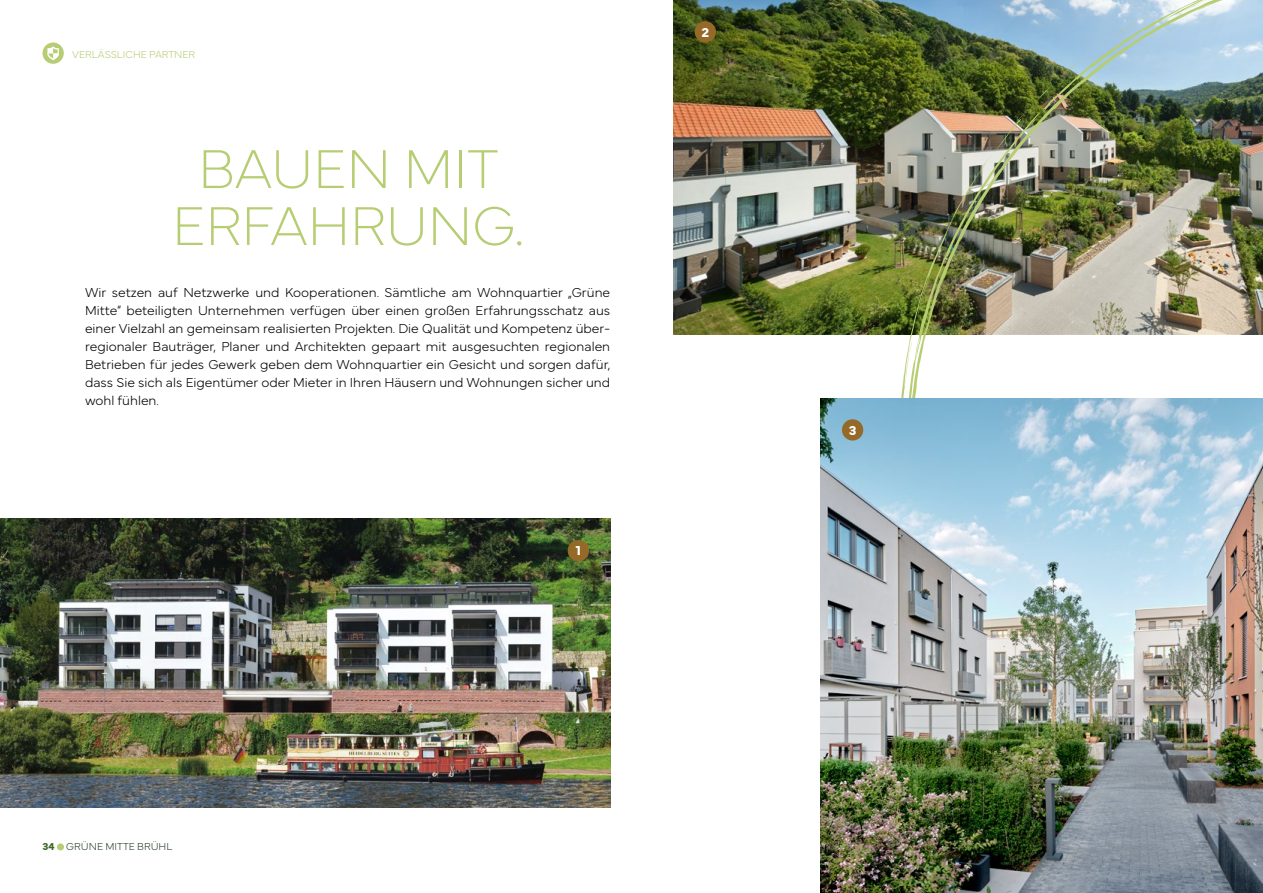
<style>
.page{position:relative;width:1263px;height:893px;background:#fff}
.page>*{position:absolute;margin:0;border:0;box-sizing:border-box;transform-origin:0 0}
.t1{font:57px/57px "Mundial Hair";color:#b7cd73;text-align:center}
.t2{font:100 13.5px/18px "Mundial";color:#000;text-align:justify}
.t3{font:700 13.5px "Mundial";color:#fff}
.t4{font:100 10.5px "Mundial";color:#b7cd73}
.t5{font:100 10.5px "Mundial";color:#263f28}
.s1{font-weight:700;color:#3e692c}
</style>
<div class="page">
<div style="left:57px;top:843px;width:7px;height:7px;background:#b7cd73;border-radius:50%"></div>
<div style="left:43px;top:43px;width:21px;height:21px;background:#b7cd73;border-radius:50%"></div>
<svg style="left:47px;top:46px;width:12px;height:14px"></svg>
<img style="left:673px;top:0;width:226px;height:334px">
<img style="left:0;top:519px;width:610px;height:289px">
<div style="left:695px;top:21px;width:21px;height:22px;background:#956927;border-radius:50%"></div>
<div style="left:568px;top:540px;width:21px;height:21px;background:#956927;border-radius:50%"></div>
<svg style="left:901px;top:344px;width:8px;height:54px"></svg>
<img style="left:909px;top:0;width:354px;height:398px">
<svg style="left:1091px;top:15px;width:58px;height:36px;background:#a6c7d7"></svg>
<img style="left:937px;top:57px;width:147px;height:193px">
<img style="left:821px;top:398px;width:442px;height:495px">
<div style="left:842px;top:419px;width:21px;height:22px;background:#956927;border-radius:50%"></div>
<p class="t4" style="left:72px;top:46px;width:124px">VERLÄSSLICHE PARTNER</p>
<h1 class="t1" style="left:172px;top:135px;width:354px">BAUEN MIT<br>ERFAHRUNG.</h1>
<p class="t2" style="left:85px;top:282px;width:527px">Wir setzen auf Netzwerke und Kooperationen. Sämtliche am Wohnquartier „Grüne Mitte“ beteiligten Unternehmen verfügen über einen großen Erfahrungsschatz aus einer Vielzahl an gemeinsam realisierten Projekten. Die Qualität und Kompetenz über&shy;regionaler Bauträger, Planer und Architekten gepaart mit ausgesuchten regionalen Betrieben für jedes Gewerk geben dem Wohnquartier ein Gesicht und sorgen dafür, dass Sie sich als Eigentümer oder Mieter in Ihren Häusern und Wohnungen sicher und wohl fühlen.</p>
<p class="t3" style="left:576px;top:540px;width:7px">1</p>
<p class="t3" style="left:701px;top:21px;width:9px">2</p>
<p class="t5" style="left:43px;top:839px;width:131px"><span class="s1">34</span> GRÜNE MITTE BRÜHL</p>
<p class="t3" style="left:849px;top:419px;width:9px">3</p>
</div>
